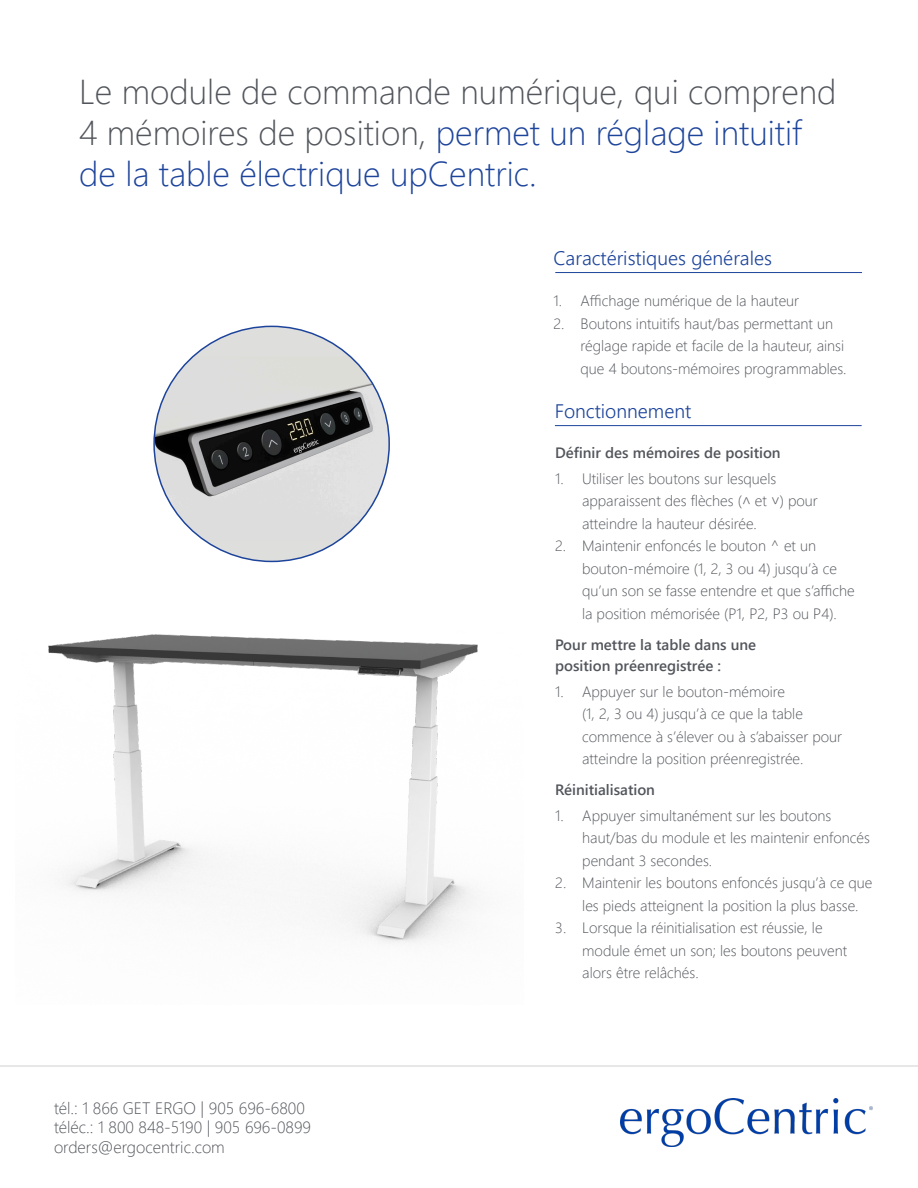
<style>
.page{position:relative;width:918px;height:1188px;background:#fff}
.page>*{position:absolute;margin:0;border:0;box-sizing:border-box;transform-origin:0 0}
.t1{font:34.5px/41.4px "Webly Sleek UI Light";color:#52555b}
.t2{font:19.5px "Webly Sleek UI Semilight";color:#1d449b}
.t3{font:16.5px "Webly Sleek UI Light";color:#52555b}
.t4{font:15px/22.5px "Webly Sleek UI Light";color:#52555b}
.t5{font:15px/21px "Webly Sleek UI Semibold";color:#52555b}
.s1{color:#1d449b}
</style>
<div class="page">
<hr style="left:555px;top:272px;width:307px;height:1px;background:#1d449b">
<hr style="left:555px;top:425px;width:307px;height:1px;background:#1d449b">
<img style="left:48px;top:540px;width:431px;height:403px">
<div style="left:154px;top:326px;width:235px;height:235px;background:#dededc;border-radius:50%"></div>
<img style="left:154px;top:356px;width:235px;height:184px">
<hr style="left:0;top:1065px;width:918px;height:2px;background:#e7e7e7">
<img style="left:621px;top:1098px;width:251px;height:48px">
<p class="t1" style="left:79px;top:69px;width:759px">Le module de commande numérique, qui comprend<br>4 mémoires de position, <span class="s1">permet un réglage intuitif de la table électrique upCentric.</span></p>
<p class="t2" style="left:554px;top:244px;width:220px">Caractéristiques générales</p>
<p class="t4" style="left:554px;top:289px;width:247px">1. Affichage numérique de la hauteur</p>
<p class="t4" style="left:581px;top:311px;width:268px;text-indent:-27px">2. Boutons intuitifs haut/bas permettant un réglage rapide et facile de la hauteur, ainsi que 4 boutons-mémoires programmables.</p>
<p class="t2" style="left:555px;top:397px;width:138px">Fonctionnement</p>
<p class="t5" style="left:555px;top:441px;width:227px">Définir des mémoires de position</p>
<p class="t4" style="left:582px;top:467px;width:237px;text-indent:-27px">1. Utiliser les boutons sur lesquels apparaissent des flèches (˄ et ˅) pour atteindre la hauteur désirée.</p>
<p class="t4" style="left:582px;top:534px;width:274px;text-indent:-27px">2. Maintenir enfoncés le bouton ^ et un bouton-mémoire (1, 2, 3 ou 4) jusqu’à ce qu’un son se fasse entendre et que s’affiche la position mémorisée (P1, P2, P3 ou P4).</p>
<p class="t5" style="left:555px;top:633px;width:203px">Pour mettre la table dans une position préenregistrée :</p>
<p class="t4" style="left:582px;top:680px;width:262px;text-indent:-27px">1. Appuyer sur le bouton-mémoire<br>(1, 2, 3 ou 4) jusqu’à ce que la table commence à s’élever ou à s’abaisser pour atteindre la position préenregistrée.</p>
<p class="t5" style="left:555px;top:778px;width:101px">Réinitialisation</p>
<p class="t3" style="left:54px;top:1095px;width:252px">tél.: 1 866 GET ERGO | 905 696-6800</p>
<p class="t3" style="left:54px;top:1115px;width:259px">téléc.: 1 800 848-5190 | 905 696-0899</p>
<p class="t3" style="left:54px;top:1135px;width:172px">orders@ergocentric.com</p>
<p class="t4" style="left:582px;top:804px;width:289px;text-indent:-27px">1. Appuyer simultanément sur les boutons haut/bas du module et les maintenir enfoncés pendant 3 secondes.</p>
<p class="t4" style="left:582px;top:871px;width:292px;text-indent:-27px">2. Maintenir les boutons enfoncés jusqu’à ce que les pieds atteignent la position la plus basse.</p>
<p class="t4" style="left:582px;top:916px;width:266px;text-indent:-27px">3. Lorsque la réinitialisation est réussie, le module émet un son; les boutons peuvent alors être relâchés.</p>
</div>
